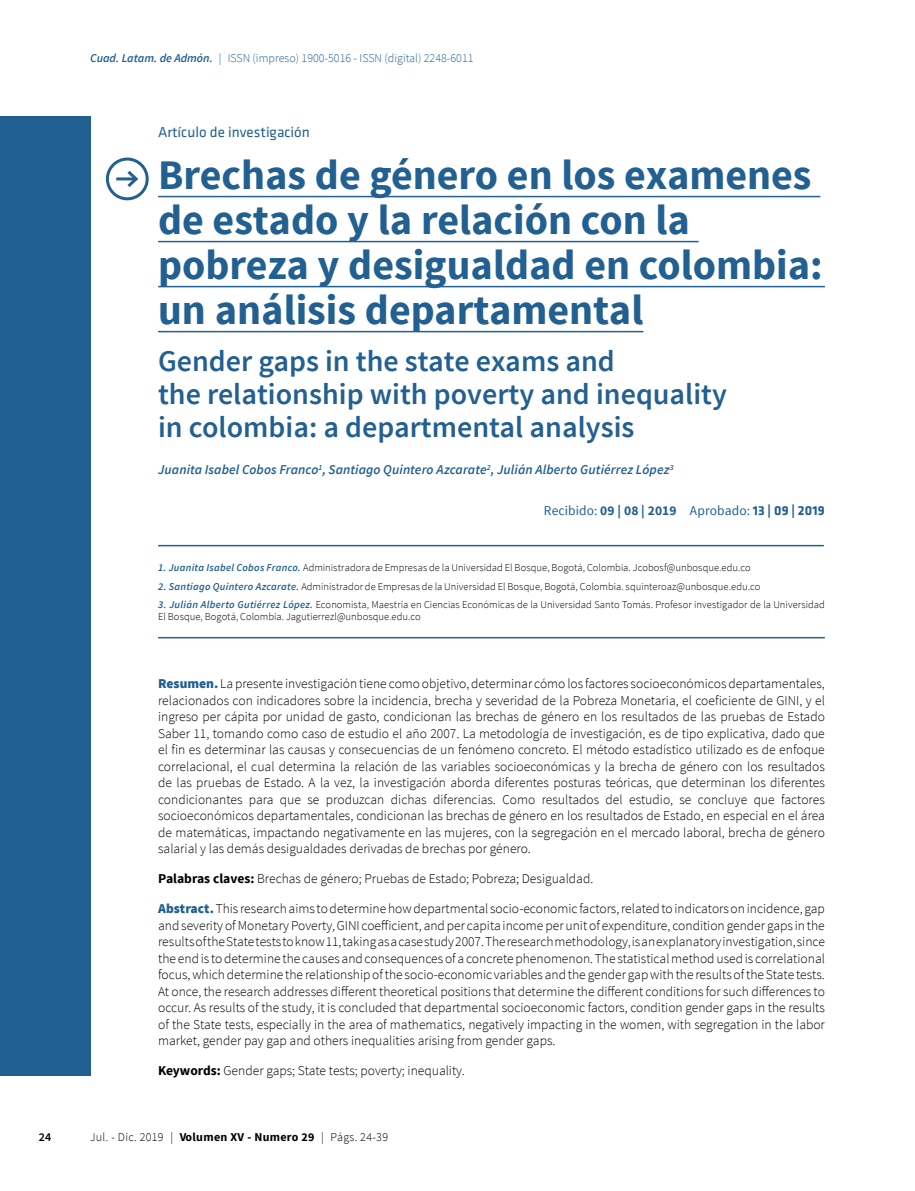
<style>
.page{position:relative;width:915px;height:1191px;background:#fff}
.page>*{position:absolute;margin:0;border:0;box-sizing:border-box;transform-origin:0 0}
.t1{font:700 42px/45px "Source Sans Pro";color:#236092}
.t2{font:600 30px/33px "Source Sans Pro";color:#236092}
.t3{font:15px "Klavika Regular TF";color:#236092}
.t4{font:300 13.5px/16.5px "Source Sans Pro";color:#000;text-align:justify}
.t5{font:italic 600 13.5px "Source Sans Pro";letter-spacing:.005em;color:#236092}
.t6{font:13.5px "Source Sans Pro";letter-spacing:.005em;color:#236092}
.t7{font:300 12px "Source Sans Pro";color:#236092}
.t8{font:300 12px "Source Sans Pro";letter-spacing:.025em;color:#000}
.t9{font:600 12px "Source Sans Pro";color:#000}
.t10{font:300 10.5px/12px "Source Sans Pro";letter-spacing:.005em;color:#000}
.s1{font-weight:600;font-style:italic}
.s2{font-weight:700}
.s3{font-family:"Klavika";font-weight:700}
.s4{font-weight:600;font-style:italic;color:#236092}
.s5{font-weight:900;color:#236092}
</style>
<div class="page">
<hr style="left:158px;top:637px;width:666px;height:1px;background:#236092">
<hr style="left:116px;top:177px;width:20px;height:3px;background:#236092">
<svg style="left:124px;top:170px;width:15px;height:17px"></svg>
<div style="left:106px;top:158px;width:43px;height:42px;border:3px solid #236092;border-radius:50%"></div>
<hr style="left:158px;top:545px;width:665px;height:1px;background:#236092">
<hr style="left:158px;top:196px;width:662px;height:1px;background:#236092">
<hr style="left:158px;top:241px;width:540px;height:1px;background:#236092">
<hr style="left:158px;top:286px;width:666px;height:1px;background:#236092">
<hr style="left:158px;top:331px;width:485px;height:1px;background:#236092">
<div style="left:0;top:116px;width:90px;height:959px;background:#236092"></div>
<p class="t7" style="left:90px;top:51px;width:385px"><span class="s1">Cuad. Latam. de Admón.</span> | ISSN (impreso) 1900-5016 - ISSN (digital) 2248-6011</p>
<p class="t3" style="left:158px;top:124px;width:153px">Artículo de investigación</p>
<h1 class="t1" style="left:158px;top:154px;width:666px">Brechas de género en los examenes de estado y la relación con la pobreza y desigualdad en colombia: un análisis departamental</h1>
<h2 class="t2" style="left:158px;top:345px;width:570px">Gender gaps in the state exams and<br>the relationship with poverty and inequality in colombia: a departmental analysis</h2>
<p class="t5" style="left:158px;top:461px;width:517px">Juanita Isabel Cobos Franco<sup>1</sup>, Santiago Quintero Azcarate<sup>2</sup>, Julián Alberto Gutiérrez López<sup>3</sup></p>
<p class="t6" style="left:543px;top:502px;width:282px">Recibido: <span class="s2">09 | 08 | 2019</span> Aprobado: <span class="s3">13 | 09 | 2019</span></p>
<p class="t10" style="left:158px;top:562px;width:594px"><span class="s4">1. Juanita Isabel Cobos Franco.</span> Administradora de Empresas de la Universidad El Bosque, Bogotá, Colombia. Jcobosf@unbosque.edu.co</p>
<p class="t10" style="left:158px;top:580px;width:603px"><span class="s4">2. Santiago Quintero Azcarate.</span> Administrador de Empresas de la Universidad El Bosque, Bogotá, Colombia. squinteroaz@unbosque.edu.co</p>
<p class="t10" style="left:158px;top:598px;width:668px"><span class="s4">3. Julián Alberto Gutiérrez López.</span> Economista, Maestría en Ciencias Económicas de la Universidad Santo Tomás. Profesor investigador de la Universidad<br>El Bosque, Bogotá, Colombia. Jagutierrezl@unbosque.edu.co</p>
<p class="t4" style="left:158px;top:675px;width:668px"><span class="s5">Resumen.</span> La presente investigación tiene como objetivo, determinar cómo los factores socioeconómicos departamentales, relacionados con indicadores sobre la incidencia, brecha y severidad de la Pobreza Monetaria, el coeficiente de GINI, y el ingreso per cápita por unidad de gasto, condicionan las brechas de género en los resultados de las pruebas de Estado Saber 11, tomando como caso de estudio el año 2007. La metodología de investigación, es de tipo explicativa, dado que el fin es determinar las causas y consecuencias de un fenómeno concreto. El método estadístico utilizado es de enfoque correlacional, el cual determina la relación de las variables socioeconómicas y la brecha de género con los resultados de las pruebas de Estado. A la vez, la investigación aborda diferentes posturas teóricas, que determinan los diferentes condicionantes para que se produzcan dichas diferencias. Como resultados del estudio, se concluye que factores socioeconómicos departamentales, condicionan las brechas de género en los resultados de Estado, en especial en el área de matemáticas, impactando negativamente en las mujeres, con la segregación en el mercado laboral, brecha de género salarial y las demás desigualdades derivadas de brechas por género.</p>
<p class="t4" style="left:158px;top:870px;width:436px"><span class="s2">Palabras claves:</span> Brechas de género; Pruebas de Estado; Pobreza; Desigualdad.</p>
<p class="t4" style="left:158px;top:900px;width:668px"><span class="s5">Abstract.</span> This research aims to determine how departmental socio-economic factors, related to indicators on incidence, gap and severity of Monetary Poverty, GINI coefficient, and per capita income per unit of expenditure, condition gender gaps in the results of the State tests to know 11, taking as a case study 2007. The research methodology, is an explanatory investigation, since the end is to determine the causes and consequences of a concrete phenomenon. The statistical method used is correlational focus, which determine the relationship of the socio-economic variables and the gender gap with the results of the State tests.<br>At once, the research addresses different theoretical positions that determine the different conditions for such differences to occur. As results of the study, it is concluded that departmental socioeconomic factors, condition gender gaps in the results of the State tests, especially in the area of mathematics, negatively impacting in the women, with segregation in the labor market, gender pay gap and others inequalities arising from gender gaps.</p>
<p class="t4" style="left:158px;top:1062px;width:308px"><span class="s2">Keywords:</span> Gender gaps; State tests; poverty; inequality.</p>
<p class="t9" style="left:39px;top:1129px;width:14px">24</p>
<p class="t8" style="left:90px;top:1129px;width:299px">Jul. - Dic. 2019 | <span class="s2">Volumen XV - Numero 29</span> | Págs. 24-39</p>
</div>
